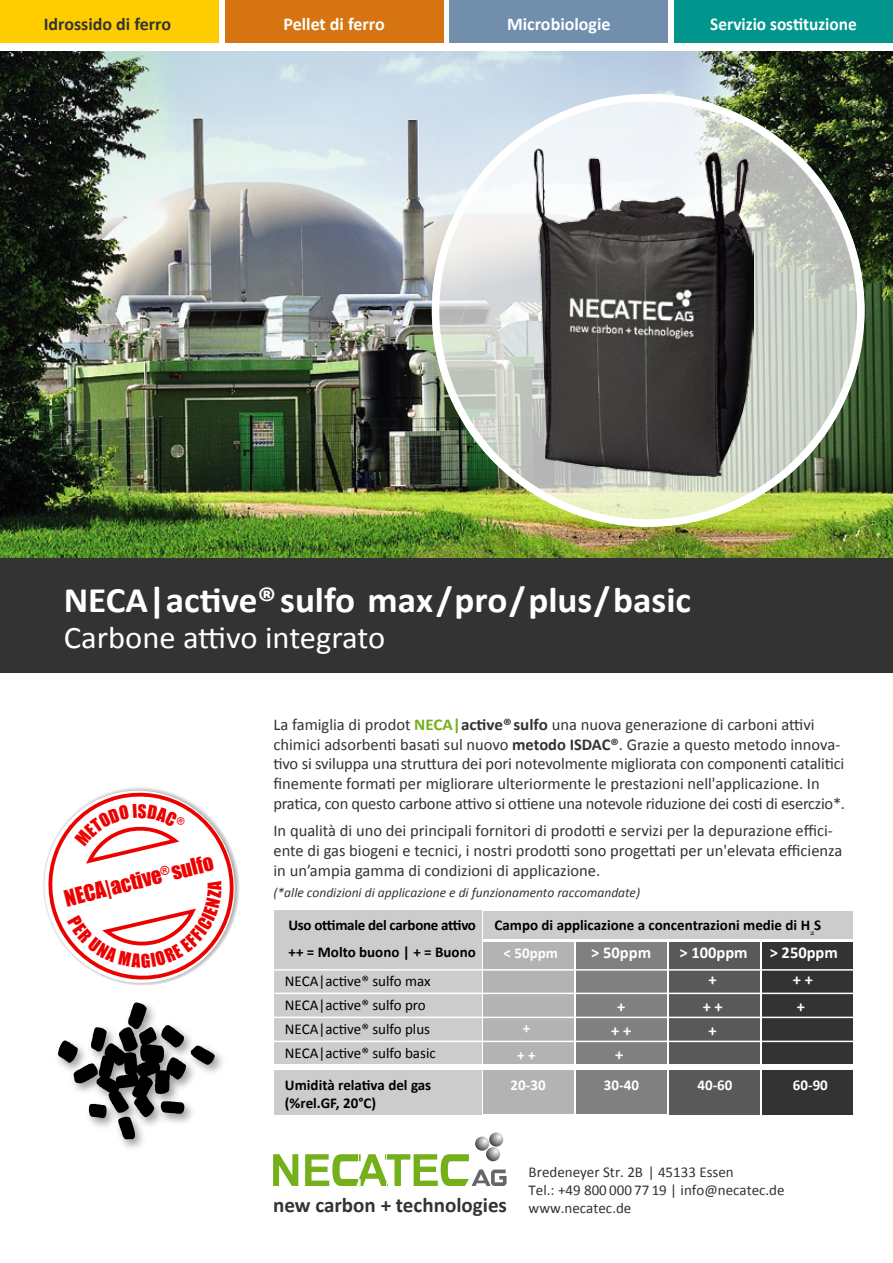
<style>
.page{position:relative;width:893px;height:1263px;background:#fff}
.page>*{position:absolute;margin:0;border:0;box-sizing:border-box;transform-origin:0 0}
.t1{font:700 36px "Calibri";color:#fff}
.t2{font:31.5px "Calibri";color:#fff}
.t3{font:700 21px "Calibri";color:#333}
.t4{font:21px "Impact";color:#ed0000}
.t5{font:700 18px "Calibri";color:#fff}
.t6{font:700 18px "Calibri";color:#fff;scale:.96 1}
.t7{font:700 18px "Calibri";color:#333}
.t8{font:16.5px/19.8px "Calibri";color:#333}
.t9{font:700 16.5px/27px "Calibri";color:#fff;text-align:center}
.t10{font:15px/24px "Calibri";color:#000}
.t11{font:700 15px "Calibri";color:#000}
.t12{font:15px/18px "Calibri";color:#333}
.t13{font:700 15px/27px "Calibri";letter-spacing:-.02em;color:#000}
.t14{font:700 15px/27px "Calibri";color:#fff;text-align:center}
.t15{font:italic 13.5px "Calibri";color:#333}
.s1{font-weight:700;color:#73b019}
.s2{font-weight:700}
</style>
<div class="page">
<img style="left:0;top:51px;width:893px;height:507px">
<div style="left:274px;top:911px;width:207px;height:204px;background:#ccc"></div>
<div style="left:483px;top:942px;width:91px;height:172px;background:#b3b3b3"></div>
<div style="left:762px;top:942px;width:91px;height:172px;background:#333"></div>
<div style="left:669px;top:942px;width:91px;height:172px;background:#595959"></div>
<div style="left:576px;top:942px;width:91px;height:172px;background:#808080"></div>
<div style="left:483px;top:911px;width:370px;height:27px;background:#ccc"></div>
<hr style="left:273px;top:969px;width:580px;height:2px;background:#fff">
<hr style="left:274px;top:993px;width:580px;height:1px;background:#fff">
<hr style="left:273px;top:1017px;width:580px;height:1px;background:#fff">
<hr style="left:273px;top:1041px;width:580px;height:1px;background:#fff">
<div style="left:274px;top:1064px;width:579px;height:5px;background:#fff"></div>
<img style="left:57px;top:1052px;width:166px;height:96px">
<svg style="left:58px;top:1002px;width:157px;height:137px"></svg>
<div style="left:0;top:0;width:219px;height:43px;background:#fc0"></div>
<div style="left:449px;top:0;width:219px;height:43px;background:#718fad"></div>
<div style="left:674px;top:0;width:219px;height:43px;background:#00968d"></div>
<div style="left:225px;top:0;width:219px;height:43px;background:#d77412"></div>
<div style="left:0;top:558px;width:893px;height:114px;background:#333"></div>
<svg style="left:436px;top:98px;width:425px;height:425px"></svg>
<img style="left:533px;top:149px;width:221px;height:327px">
<svg style="left:273px;top:1154px;width:234px;height:32px"></svg>
<svg style="left:475px;top:1136px;width:14px;height:15px"></svg>
<svg style="left:489px;top:1132px;width:14px;height:14px"></svg>
<svg style="left:486px;top:1147px;width:14px;height:14px"></svg>
<svg style="left:43px;top:787px;width:196px;height:198px"></svg>
<p class="t7" style="left:44px;top:12px;width:129px">Idrossido di ferro</p>
<p class="t5" style="left:283px;top:12px;width:103px">Pellet di ferro</p>
<p class="t5" style="left:507px;top:12px;width:105px">Microbiologie</p>
<p class="t6" style="left:710px;top:12px;width:154px">Servizio sostituzione</p>
<h1 class="t1" style="left:64px;top:577px;width:629px">NECA|active®sulfo max/pro/plus/basic</h1>
<h2 class="t2" style="left:64px;top:618px;width:323px">Carbone attivo integrato</h2>
<p class="t4" style="left:61px;top:883px;width:154px;rotate:-14deg">NECA|active<sup>®</sup>sulfo</p>
<p class="t8" style="left:273px;top:714px;width:573px">La famiglia di prodot <span class="s1">NECA|</span><span class="s2">active®sulfo</span> una nuova generazione di carboni attivi chimici adsorbenti basati sul nuovo <span class="s2">metodo ISDAC®</span>. Grazie a questo metodo innova&shy;tivo si sviluppa una struttura dei pori notevolmente migliorata con componenti catalitici finemente formati per migliorare ulteriormente le prestazioni nell'applicazione. In pratica, con questo carbone attivo si ottiene una notevole riduzione dei costi di eserczio*.</p>
<p class="t8" style="left:273px;top:820px;width:570px">In qualità di uno dei principali fornitori di prodotti e servizi per la depurazione effici&shy;ente di gas biogeni e tecnici, i nostri prodotti sono progettati per un'elevata efficienza in un’ampia gamma di condizioni di applicazione.</p>
<p class="t15" style="left:273px;top:883px;width:368px">(*alle condizioni di applicazione e di funzionamento raccomandate)</p>
<p class="t13" style="left:288px;top:912px;width:189px">Uso ottimale del carbone attivo ++ = Molto buono | + = Buono</p>
<p class="t11" style="left:494px;top:916px;width:328px">Campo di applicazione a concentrazioni medie di H<sub>2</sub>S</p>
<p class="t9" style="left:591px;top:938px;width:61px">&gt; 50ppm</p>
<p class="t9" style="left:680px;top:938px;width:70px">&gt; 100ppm +<br>+ +</p>
<p class="t9" style="left:709px;top:1016px;width:10px">+</p>
<p class="t9" style="left:770px;top:938px;width:70px">&gt; 250ppm + +<br>+</p>
<p class="t14" style="left:504px;top:939px;width:56px">&lt; 50ppm</p>
<p class="t10" style="left:285px;top:969px;width:152px">NECA|active® sulfo max<br>NECA|active® sulfo pro<br>NECA|active® sulfo plus<br>NECA|active® sulfo basic</p>
<p class="t9" style="left:611px;top:994px;width:22px;line-height:24px">+ + + +</p>
<p class="t14" style="left:517px;top:1014px;width:20px">+ + +</p>
<p class="t11" style="left:285px;top:1075px;width:148px">Umidità relativa del gas</p>
<p class="t14" style="left:511px;top:1071px;width:37px">20-30</p>
<p class="t14" style="left:604px;top:1071px;width:37px">30-40</p>
<p class="t14" style="left:697px;top:1071px;width:37px">40-60</p>
<p class="t14" style="left:793px;top:1071px;width:37px">60-90</p>
<p class="t11" style="left:285px;top:1093px;width:93px">(%rel.GF, 20°C)</p>
<p class="t3" style="left:273px;top:1191px;width:235px">new carbon + technologies</p>
<p class="t12" style="left:529px;top:1163px;width:258px">Bredeneyer Str. 2B | 45133 Essen<br>Tel.: +49 800 000 77 19 | info@necatec.de www.necatec.de</p>
</div>
